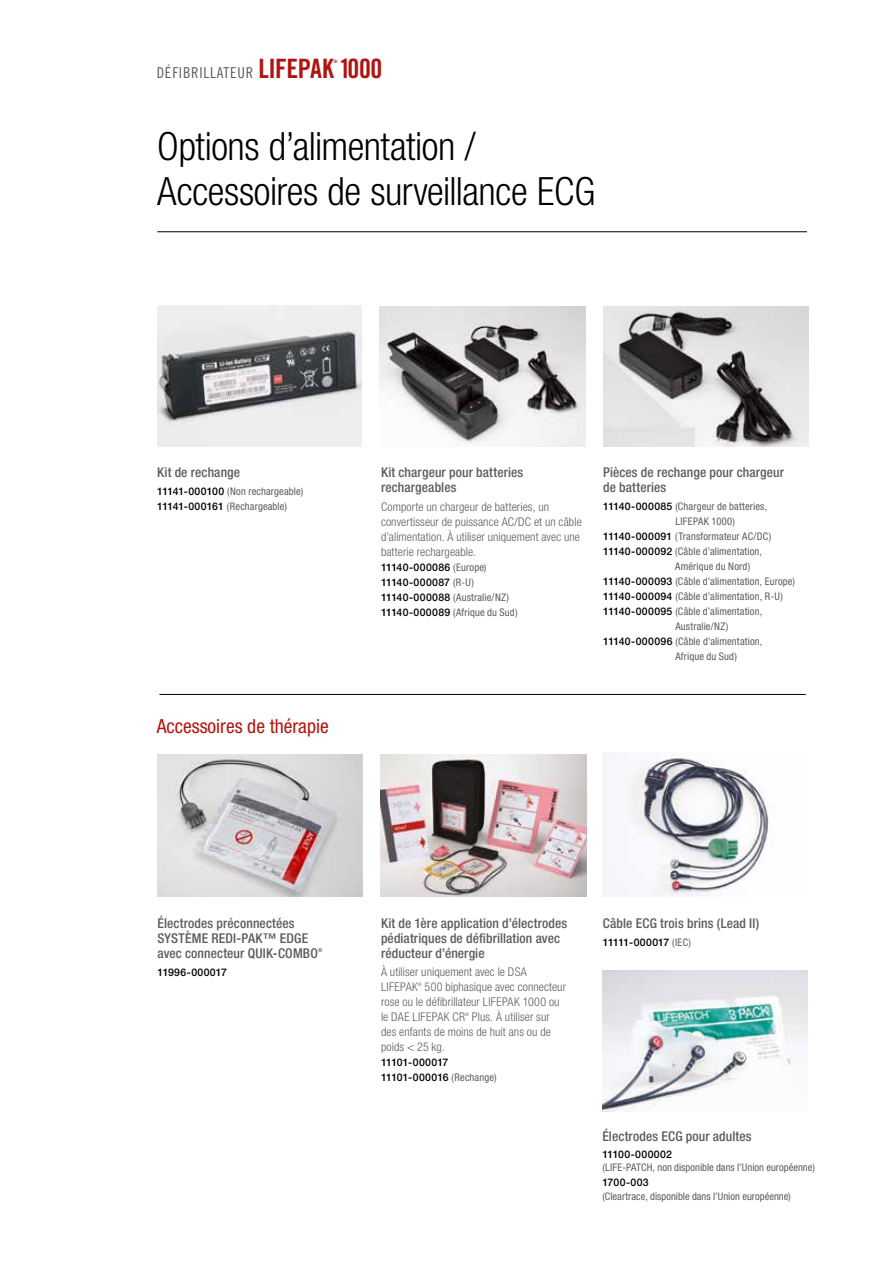
<style>
.page{position:relative;width:893px;height:1263px;background:#fff}
.page>*{position:absolute;margin:0;border:0;box-sizing:border-box;transform-origin:0 0}
.t1{font:300 condensed 39px/45px "Helvetica Neue LTW1 G";letter-spacing:-.01em;color:#000}
.t2{font:26.7px "Trade Gothic LT Std Bd Cn 20";color:#af1413}
.t3{font:condensed 19.5px "Helvetica Neue LTW1 G";color:#b4140f}
.t4{font:15px "Trade Gothic LT Std Cn 18";letter-spacing:.05em;color:#5a5c5b}
.t5{font:500 condensed 13.5px/15px "Helvetica Neue LTW1 G";letter-spacing:.01em;color:#5a5c5b}
.t6{font:300 condensed 12px/15px "Helvetica Neue LTW1 G";letter-spacing:.01em;color:#5a5c5b}
.t7{font:condensed 10.5px/15px "Helvetica Neue LTW1 G";letter-spacing:.01em;color:#5a5c5b}
.t8{font:500 10.5px/15px "Helvetica Neue LTW1 G";letter-spacing:.01em;color:#000}
.t9{font:500 10.5px/15px "Helvetica Neue LT Std";letter-spacing:.025em;color:#000}
.t10{font:500 10.5px "Helvetica Neue LTW1 G";letter-spacing:-.055em;color:#000}
.t11{font:500 10.5px "Helvetica Neue LTW1 G";letter-spacing:.035em;color:#000}
.t12{font:500 10.5px "Helvetica Neue LTW1 G";letter-spacing:.03em;color:#000}
.t13{font:condensed 10.5px "Helvetica Neue LTW1 G";letter-spacing:.03em;color:#5a5c5b}
.t14{font:500 condensed 5.4px "Helvetica Neue LTW1 G";color:#5a5c5b}
.t15{font:300 condensed 4.8px "Helvetica Neue LTW1 G";color:#5a5c5b}
.t16{font:4.65px "Trade Gothic LT Std Bd Cn 20";color:#af1413}
.s1{font-family:"Trade Gothic LT Std Bd Cn 20";font-size:26.7px;color:#af1413}
.s2{font-weight:500;font-stretch:normal;color:#000}
.s3{font-family:"Helvetica Neue LTW1 G";font-weight:400;font-stretch:condensed;color:#5a5c5b}
.s4{font-family:"Helvetica Neue LT Std";font-weight:500;font-stretch:normal;color:#000}
.s5{font-weight:400;font-stretch:condensed;color:#5a5c5b}
</style>
<div class="page">
<hr style="left:157px;top:231px;width:650px;height:1px;background:#000">
<img style="left:602px;top:970px;width:205px;height:142px">
<img style="left:603px;top:753px;width:170px;height:143px">
<img style="left:380px;top:754px;width:206px;height:142px">
<img style="left:158px;top:754px;width:205px;height:142px">
<hr style="left:159px;top:694px;width:647px;height:1px;background:#000">
<img style="left:380px;top:306px;width:205px;height:141px">
<img style="left:158px;top:305px;width:204px;height:142px">
<img style="left:603px;top:306px;width:205px;height:141px">
<h3 class="t4" style="left:157px;top:64px;width:179px">DÉFIBRILLATEUR <span class="s1">LIFEPAK</span></h3>
<p class="t16" style="left:334px;top:58px;width:5px">®</p>
<h2 class="t2" style="left:339px;top:53px;width:45px">1000</h2>
<h1 class="t1" style="left:157px;top:124px;width:440px">Options d’alimentation /<br>Accessoires de surveillance ECG</h1>
<p class="t5" style="left:157px;top:465px;width:84px">Kit de rechange</p>
<p class="t7" style="left:157px;top:484px;width:148px"><span class="s2">11141-000100</span> (Non rechargeable)<br><span class="s2">11141-000161</span> (Rechargeable)</p>
<h3 class="t3" style="left:157px;top:715px;width:173px">Accessoires de thérapie</h3>
<p class="t5" style="left:381px;top:465px;width:144px">Kit chargeur pour batteries rechargeables</p>
<p class="t6" style="left:381px;top:499px;width:202px">Comporte un chargeur de batteries, un convertisseur de puissance AC/DC et un câble d’alimentation. À utiliser uniquement avec une batterie rechargeable.</p>
<p class="t9" style="left:381px;top:559px;width:107px">11140-000086 <span class="s3">(Europe)<br></span>11140-000087 <span class="s3">(R-U)</span></p>
<p class="t7" style="left:381px;top:589px;width:138px"><span class="s4">11140-000088</span> (Australie/NZ)<br><span class="s4">11140-000089</span> (Afrique du Sud)</p>
<p class="t5" style="left:603px;top:465px;width:182px">Pièces de rechange pour chargeur de batteries</p>
<p class="t7" style="left:603px;top:499px;width:166px"><span class="s4">11140-000085</span> (Chargeur de batteries,</p>
<p class="t13" style="left:675px;top:515px;width:61px">LIFEPAK 1000)</p>
<p class="t7" style="left:603px;top:529px;width:170px"><span class="s4">11140-000091</span> (Transformateur AC/DC)</p>
<p class="t7" style="left:603px;top:544px;width:160px"><span class="s4">11140-000092</span> (Câble d’alimentation,</p>
<p class="t7" style="left:675px;top:559px;width:76px">Amérique du Nord)</p>
<p class="t7" style="left:603px;top:574px;width:193px"><span class="s4">11140-000093</span> (Câble d’alimentation, Europe)</p>
<p class="t7" style="left:603px;top:589px;width:181px"><span class="s4">11140-000094</span> (Câble d’alimentation, R-U)</p>
<p class="t7" style="left:603px;top:604px;width:161px"><span class="s4">11140-000095</span> (Câble d’alimentation,</p>
<p class="t7" style="left:675px;top:619px;width:54px">Australie/NZ)</p>
<p class="t7" style="left:603px;top:634px;width:161px"><span class="s4">11140-000096</span> (Câble d’alimentation,</p>
<p class="t7" style="left:675px;top:649px;width:63px">Afrique du Sud)</p>
<p class="t5" style="left:158px;top:915px;width:162px">Électrodes préconnectées<br>SYSTÈME REDI-PAK™ EDGE avec connecteur QUIK-COMBO</p>
<p class="t14" style="left:318px;top:947px;width:6px">®</p>
<p class="t12" style="left:158px;top:966px;width:71px">11996-000017</p>
<p class="t5" style="left:381px;top:915px;width:188px">Kit de 1ère application d’électrodes pédiatriques de défibrillation avec réducteur d’énergie</p>
<p class="t6" style="left:381px;top:964px;width:147px">À utiliser uniquement avec le DSA<br>LIFEPAK</p>
<p class="t6" style="left:381px;top:979px;width:186px;text-indent:44px">500 biphasique avec connecteur rose ou le défibrillateur LIFEPAK 1000 ou le DAE LIFEPAK CR</p>
<p class="t15" style="left:418px;top:981px;width:5px">®</p>
<p class="t6" style="left:381px;top:1009px;width:171px;text-align:justify;text-indent:91px">Plus. À utiliser sur des enfants de moins de huit ans ou de poids &lt; 25 kg.</p>
<p class="t8" style="left:381px;top:1054px;width:117px">11101-000017<br>11101-000016 <span class="s5">(Rechange)</span></p>
<p class="t15" style="left:465px;top:1011px;width:5px">®</p>
<p class="t5" style="left:603px;top:916px;width:158px">Câble ECG trois brins (Lead II)</p>
<p class="t10" style="left:603px;top:936px;width:90px">11111-000017 <span class="s5">(IEC)</span></p>
<p class="t5" style="left:602px;top:1129px;width:151px">Électrodes ECG pour adultes</p>
<p class="t11" style="left:602px;top:1148px;width:71px">11100-000002</p>
<p class="t7" style="left:602px;top:1160px;width:214px">(LIFE-PATCH, non disponible dans l’Union européenne)</p>
<p class="t8" style="left:602px;top:1175px;width:48px">1700-003</p>
<p class="t7" style="left:602px;top:1189px;width:190px">(Cleartrace, disponible dans l’Union européenne)</p>
</div>
